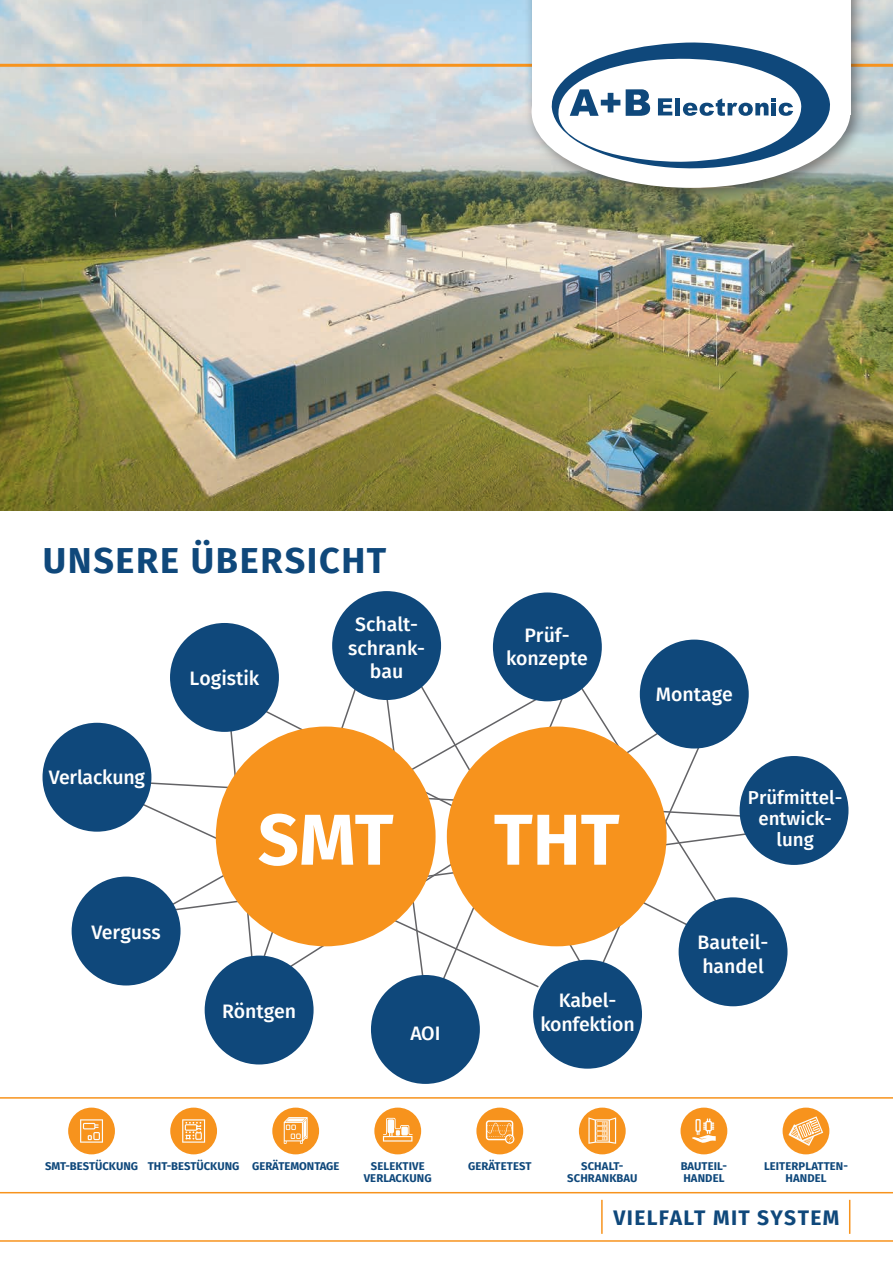
<style>
.page{position:relative;width:893px;height:1263px;background:#fff}
.page>*{position:absolute;margin:0;border:0;box-sizing:border-box;transform-origin:0 0}
.t1{font:700 72px "Fira Sans";color:#fff}
.t2{font:700 36px "Fira Sans";letter-spacing:.045em;color:#0f487b}
.t3{font:700 21px "Fira Sans";letter-spacing:.065em;color:#0f487b}
.t4{font:500 19.5px/23.4px "Fira Sans";color:#fff;text-align:center}
.t5{font:500 18.75px/21px "Fira Sans";color:#fff;text-align:center}
.t6{font:700 11.25px/12px "Fira Sans";letter-spacing:.01em;color:#0f487b;text-align:center}
</style>
<div class="page">
<img style="left:0;top:0;width:893px;height:510px">
<svg style="left:138px;top:678px;width:608px;height:311px"></svg>
<svg style="left:273px;top:930px;width:395px;height:48px"></svg>
<svg style="left:251px;top:703px;width:445px;height:227px"></svg>
<div style="left:216px;top:726px;width:220px;height:220px;background:#f7931d;border-radius:50%"></div>
<div style="left:447px;top:726px;width:220px;height:220px;background:#f7931d;border-radius:50%"></div>
<div style="left:43px;top:723px;width:108px;height:109px;background:#0f487b;border-radius:50%"></div>
<div style="left:170px;top:623px;width:109px;height:109px;background:#0f487b;border-radius:50%"></div>
<div style="left:72px;top:876px;width:109px;height:109px;background:#0f487b;border-radius:50%"></div>
<div style="left:205px;top:955px;width:109px;height:109px;background:#0f487b;border-radius:50%"></div>
<div style="left:371px;top:975px;width:109px;height:109px;background:#0f487b;border-radius:50%"></div>
<div style="left:533px;top:960px;width:109px;height:109px;background:#0f487b;border-radius:50%"></div>
<div style="left:679px;top:897px;width:108px;height:109px;background:#0f487b;border-radius:50%"></div>
<div style="left:332px;top:591px;width:109px;height:109px;background:#0f487b;border-radius:50%"></div>
<div style="left:493px;top:592px;width:109px;height:109px;background:#0f487b;border-radius:50%"></div>
<div style="left:640px;top:640px;width:109px;height:108px;background:#0f487b;border-radius:50%"></div>
<div style="left:740px;top:756px;width:108px;height:109px;background:#0f487b;border-radius:50%"></div>
<hr style="left:0;top:64px;width:893px;height:3px;background:#f7931d">
<hr style="left:0;top:1097px;width:893px;height:2px;background:#f7931d">
<div style="left:68px;top:1107px;width:47px;height:47px;background:#f7931d;border-radius:50%"></div>
<svg style="left:80px;top:1119px;width:23px;height:24px"></svg>
<div style="left:170px;top:1107px;width:47px;height:47px;background:#f7931d;border-radius:50%"></div>
<svg style="left:182px;top:1119px;width:23px;height:24px"></svg>
<div style="left:272px;top:1107px;width:47px;height:47px;background:#f7931d;border-radius:50%"></div>
<svg style="left:284px;top:1117px;width:24px;height:27px"></svg>
<div style="left:476px;top:1107px;width:47px;height:47px;background:#f7931d;border-radius:50%"></div>
<svg style="left:486px;top:1120px;width:28px;height:24px"></svg>
<div style="left:374px;top:1107px;width:47px;height:47px;background:#f7931d;border-radius:50%"></div>
<svg style="left:383px;top:1118px;width:30px;height:23px"></svg>
<div style="left:579px;top:1107px;width:47px;height:47px;background:#f7931d;border-radius:50%"></div>
<svg style="left:588px;top:1117px;width:28px;height:27px"></svg>
<svg style="left:597px;top:1136px;width:11px;height:4px"></svg>
<div style="left:680px;top:1107px;width:47px;height:47px;background:#f7931d;border-radius:50%"></div>
<svg style="left:692px;top:1118px;width:24px;height:25px"></svg>
<div style="left:783px;top:1107px;width:46px;height:47px;background:#f7931d;border-radius:50%"></div>
<svg style="left:788px;top:1116px;width:35px;height:30px"></svg>
<hr style="left:0;top:1240px;width:893px;height:2px;background:#f7931d">
<hr style="left:0;top:1192px;width:893px;height:1px;background:#f7931d">
<hr style="left:601px;top:1200px;width:2px;height:34px;background:#f7931d">
<hr style="left:849px;top:1200px;width:1px;height:34px;background:#f7931d">
<div style="left:524px;top:0;width:342px;height:204px;background:#231f20;opacity:.5"></div>
<div style="left:531px;top:35px;width:319px;height:153px;background:#fff;border-radius:50%"></div>
<div style="left:531px;top:0;width:319px;height:114px;background:#fff"></div>
<svg style="left:552px;top:43px;width:278px;height:125px"></svg>
<p class="t2" style="left:43px;top:530px;width:345px">UNSERE ÜBERSICHT</p>
<p class="t4" style="left:190px;top:666px;width:71px">Logistik</p>
<p class="t4" style="left:348px;top:612px;width:79px">Schalt&shy;schrank&shy;bau</p>
<p class="t4" style="left:49px;top:765px;width:98px">Verlackung</p>
<p class="t4" style="left:92px;top:919px;width:71px">Verguss</p>
<p class="t1" style="left:258px;top:779px;width:137px">SMT</p>
<p class="t4" style="left:222px;top:998px;width:76px">Röntgen</p>
<p class="t4" style="left:410px;top:1020px;width:31px">AOI</p>
<p class="t4" style="left:506px;top:622px;width:83px">Prüf&shy;konzepte</p>
<p class="t4" style="left:656px;top:681px;width:79px">Montage</p>
<p class="t1" style="left:494px;top:779px;width:127px">THT</p>
<p class="t4" style="left:540px;top:988px;width:96px">Kabel&shy;konfektion</p>
<p class="t5" style="left:748px;top:785px;width:96px">Prüfmittel&shy;entwick&shy;lung</p>
<p class="t4" style="left:698px;top:930px;width:72px;text-align:left">Bauteil&shy;handel</p>
<p class="t6" style="left:45px;top:1159px;width:95px">SMT-BESTÜCKUNG</p>
<p class="t6" style="left:148px;top:1159px;width:93px">THT-BESTÜCKUNG</p>
<p class="t6" style="left:252px;top:1159px;width:89px">GERÄTEMONTAGE</p>
<p class="t6" style="left:371px;top:1159px;width:55px">SELEKTIVE</p>
<p class="t6" style="left:468px;top:1159px;width:65px">GERÄTETEST</p>
<p class="t6" style="left:364px;top:1171px;width:69px">VERLACKUNG</p>
<p class="t6" style="left:567px;top:1159px;width:72px">SCHALT-<br>SCHRANKBAU</p>
<p class="t6" style="left:681px;top:1159px;width:48px;text-align:left">BAUTEIL-<br>HANDEL</p>
<p class="t6" style="left:764px;top:1159px;width:86px">LEITERPLATTEN-<br>HANDEL</p>
<p class="t3" style="left:613px;top:1200px;width:228px">VIELFALT MIT SYSTEM</p>
</div>
